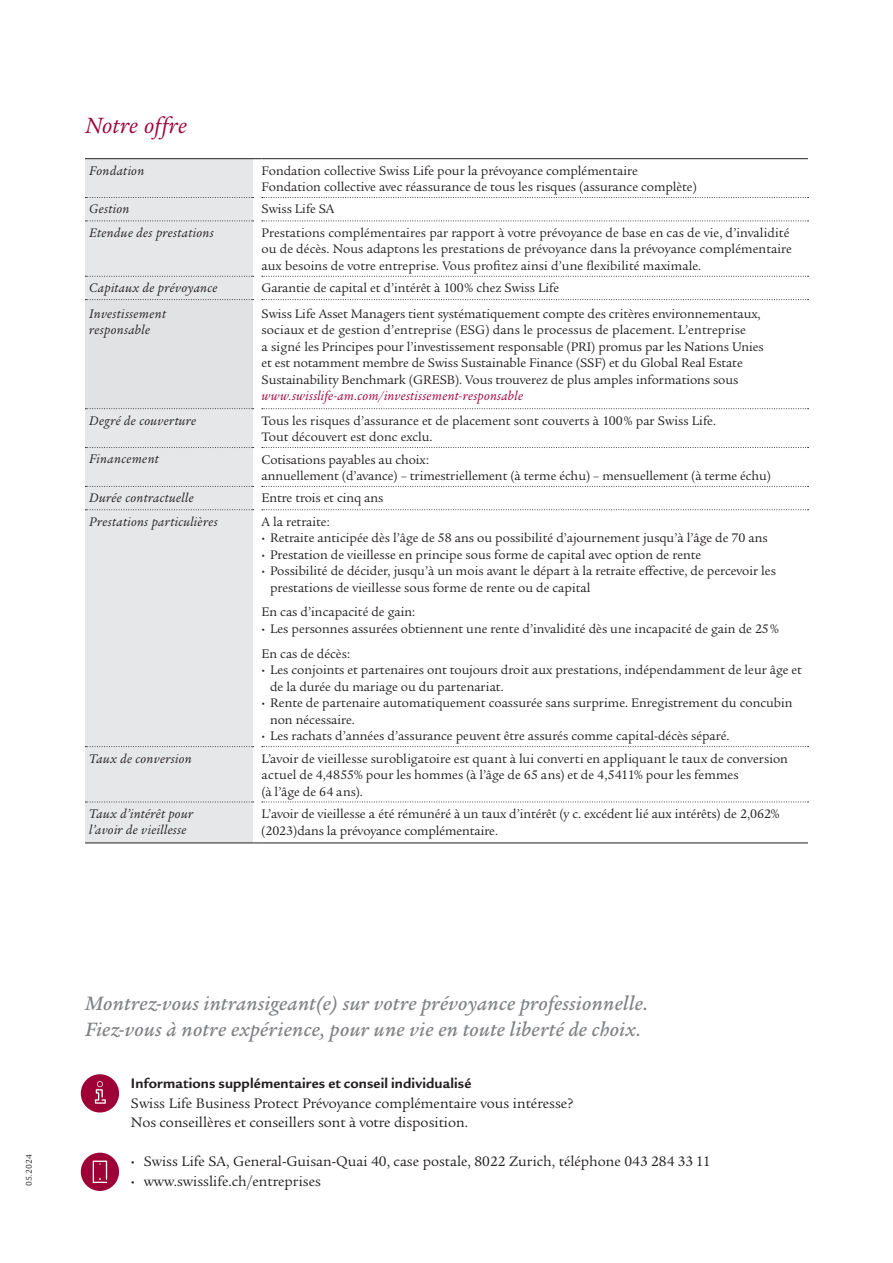
<style>
.page{position:relative;width:893px;height:1263px;background:#fff}
.page>*{position:absolute;margin:0;border:0;box-sizing:border-box;transform-origin:0 0}
.UNTERTITEL_schwarz{font:italic 24px "Legacy Serif ITC Pro";letter-spacing:.005em;color:#9e0135}
.Book_14_16pt_K{font:italic 500 21px/25.5px "Legacy Serif Std";letter-spacing:.015em;color:#808285}
._01_copy{font:15px "Legacy Serif ITC Pro";color:#231f20}
._03_kapiteltitel{font:700 15px "Legacy Sans ITC Pro";letter-spacing:.01em;color:#231f20}
.Performance_bold_lin{font:13.5px/16.5px "Legacy Serif ITC Pro";color:#231f20}
.Performance_bold_lin-2{font:italic 13.5px/16.5px "Legacy Serif ITC Pro";letter-spacing:.025em;color:#231f20}
.Book_10_13pt_K{font:13.5px "Legacy Serif ITC Pro";color:#231f20}
.Performance_bold_lin-3{font:13.5px/17.1px "Legacy Serif ITC Pro";letter-spacing:-.005em;color:#242021}
._11111{font:italic 13.5px "Legacy Serif ITC Pro";letter-spacing:.03em;color:#231f20}
._012_Bildlegende{font:9px "Legacy Sans ITC Pro";letter-spacing:.005em;color:#242021}
.s1{font-style:italic;color:#9e0135}
.s2{font-family:"Legacy Sans ITC Pro";font-weight:700}
</style>
<div class="page">
<svg style="left:85px;top:158px;width:723px;height:685px"></svg>
<div style="left:81px;top:1074px;width:38px;height:38px;background:#9e0135;border-radius:50%"></div>
<svg style="left:95px;top:1081px;width:11px;height:23px"></svg>
<div style="left:81px;top:1153px;width:38px;height:38px;background:#9e0135;border-radius:50%"></div>
<svg style="left:93px;top:1160px;width:14px;height:23px"></svg>
<p class="UNTERTITEL_schwarz" style="left:85px;top:110px;width:103px">Notre offre</p>
<p class="Performance_bold_lin-2" style="left:89px;top:162px;width:57px">Fondation</p>
<p class="Performance_bold_lin" style="left:261px;top:162px;width:378px">Fondation collective Swiss Life pour la prévoyance complémentaire</p>
<p class="Performance_bold_lin" style="left:261px;top:178px;width:437px">Fondation collective avec réassurance de tous les risques (assurance complète)</p>
<p class="_11111" style="left:89px;top:201px;width:42px">Gestion</p>
<p class="Performance_bold_lin" style="left:261px;top:201px;width:74px">Swiss Life SA</p>
<p class="Performance_bold_lin-2" style="left:89px;top:224px;width:126px">Etendue des prestations</p>
<p class="Performance_bold_lin" style="left:261px;top:224px;width:532px">Prestations complémentaires par rapport à votre prévoyance de base en cas de vie, d’invalidité ou de décès. Nous adaptons les prestations de prévoyance dans la prévoyance complémentaire aux besoins de votre entreprise. Vous profitez ainsi d’une flexibilité maximale.</p>
<p class="Performance_bold_lin-2" style="left:89px;top:279px;width:130px">Capitaux de prévoyance</p>
<p class="Book_10_13pt_K" style="left:261px;top:280px;width:299px">Garantie de capital et d’intérêt à 100 % chez Swiss Life</p>
<p class="Performance_bold_lin-2" style="left:89px;top:305px;width:78px">Investissement responsable</p>
<p class="Performance_bold_lin" style="left:261px;top:305px;width:504px">Swiss Life Asset Managers tient systématiquement compte des critères environnementaux, sociaux et de gestion d’entreprise (ESG) dans le processus de placement. L’entreprise<br>a signé les Principes pour l’investissement responsable (PRI) promus par les Nations Unies et est notamment membre de Swiss Sustainable Finance (SSF) et du Global Real Estate Sustainability Benchmark (GRESB). Vous trouverez de plus amples informations sous <span class="s1">www.swisslife-am.com/investissement-responsable</span></p>
<p class="_11111" style="left:89px;top:412px;width:108px">Degré de couverture</p>
<p class="Book_10_13pt_K" style="left:261px;top:412px;width:456px">Tous les risques d’assurance et de placement sont couverts à 100 % par Swiss Life.</p>
<p class="Book_10_13pt_K" style="left:261px;top:429px;width:173px">Tout découvert est donc exclu.</p>
<p class="Performance_bold_lin-2" style="left:89px;top:451px;width:71px">Financement</p>
<p class="Performance_bold_lin" style="left:261px;top:451px;width:169px">Cotisations payables au choix:</p>
<p class="Performance_bold_lin" style="left:261px;top:467px;width:511px">annuellement (d’avance) – trimestriellement (à terme échu) – mensuellement (à terme échu)</p>
<p class="Performance_bold_lin-2" style="left:89px;top:490px;width:106px">Durée contractuelle</p>
<p class="Performance_bold_lin" style="left:261px;top:490px;width:123px">Entre trois et cinq ans</p>
<p class="Performance_bold_lin-2" style="left:89px;top:513px;width:130px">Prestations particulières</p>
<p class="Performance_bold_lin" style="left:261px;top:513px;width:70px">A la retraite:</p>
<p class="Performance_bold_lin" style="left:261px;top:529px;width:508px"><span class="s2">∙</span> Retraite anticipée dès l’âge de 58 ans ou possibilité d’ajournement jusqu’à l’âge de 70 ans</p>
<p class="Performance_bold_lin" style="left:261px;top:546px;width:441px"><span class="s2">∙</span> Prestation de vieillesse en principe sous forme de capital avec option de rente</p>
<p class="Performance_bold_lin" style="left:270px;top:562px;width:507px;text-indent:-9px"><span class="s2">∙</span> Possibilité de décider, jusqu’à un mois avant le départ à la retraite effective, de percevoir les prestations de vieillesse sous forme de rente ou de capital</p>
<p class="Performance_bold_lin" style="left:261px;top:604px;width:155px">En cas d’incapacité de gain:</p>
<p class="Performance_bold_lin" style="left:261px;top:620px;width:519px"><span class="s2">∙</span> Les personnes assurées obtiennent une rente d’invalidité dès une incapacité de gain de 25 %</p>
<p class="Performance_bold_lin" style="left:261px;top:645px;width:90px">En cas de décès:</p>
<p class="Performance_bold_lin" style="left:270px;top:661px;width:533px;text-indent:-9px"><span class="s2">∙</span> Les conjoints et partenaires ont toujours droit aux prestations, indépendamment de leur âge et de la durée du mariage ou du partenariat.</p>
<p class="Performance_bold_lin" style="left:270px;top:694px;width:524px;text-indent:-9px"><span class="s2">∙</span> Rente de partenaire automatiquement coassurée sans surprime. Enregistrement du concubin non nécessaire.</p>
<p class="Performance_bold_lin" style="left:261px;top:727px;width:469px"><span class="s2">∙</span> Les rachats d’années d’assurance peuvent être assurés comme capital-décès séparé.</p>
<p class="Performance_bold_lin-2" style="left:89px;top:750px;width:104px">Taux de conversion</p>
<p class="Performance_bold_lin" style="left:261px;top:750px;width:528px">L’avoir de vieillesse surobligatoire est quant à lui converti en appliquant le taux de conversion actuel de 4,4855% pour les hommes (à l’âge de 65 ans) et de 4,5411% pour les femmes<br>(à l’âge de 64 ans).</p>
<p class="Performance_bold_lin-2" style="left:89px;top:805px;width:105px">Taux d’intérêt pour l’avoir de vieillesse</p>
<p class="Performance_bold_lin-3" style="left:261px;top:805px;width:520px">L’avoir de vieillesse a été rémunéré à un taux d’intérêt (y c. excédent lié aux intérêts) de 2,062% (2023)dans la prévoyance complémentaire.</p>
<p class="_012_Bildlegende" style="left:24px;top:1186px;width:33px;rotate:-90deg">05.2024</p>
<p class="Book_14_16pt_K" style="left:85px;top:991px;width:565px">Montrez-vous intransigeant(e) sur votre prévoyance professionnelle.<br>Fiez-vous à notre expérience, pour une vie en toute liberté de choix.</p>
<p class="_03_kapiteltitel" style="left:131px;top:1075px;width:342px">Informations supplémentaires et conseil individualisé</p>
<p class="_01_copy" style="left:131px;top:1094px;width:444px">Swiss Life Business Protect Prévoyance complémentaire vous intéresse?</p>
<p class="_01_copy" style="left:131px;top:1113px;width:339px">Nos conseillères et conseillers sont à votre disposition.</p>
<p class="_01_copy" style="left:131px;top:1152px;width:581px"><span class="s2">∙</span> Swiss Life SA, General-Guisan-Quai 40, case postale, 8022 Zurich, téléphone 043 284 33 11</p>
<p class="_01_copy" style="left:131px;top:1172px;width:192px"><span class="s2">∙</span> www.swisslife.ch/entreprises</p>
</div>
